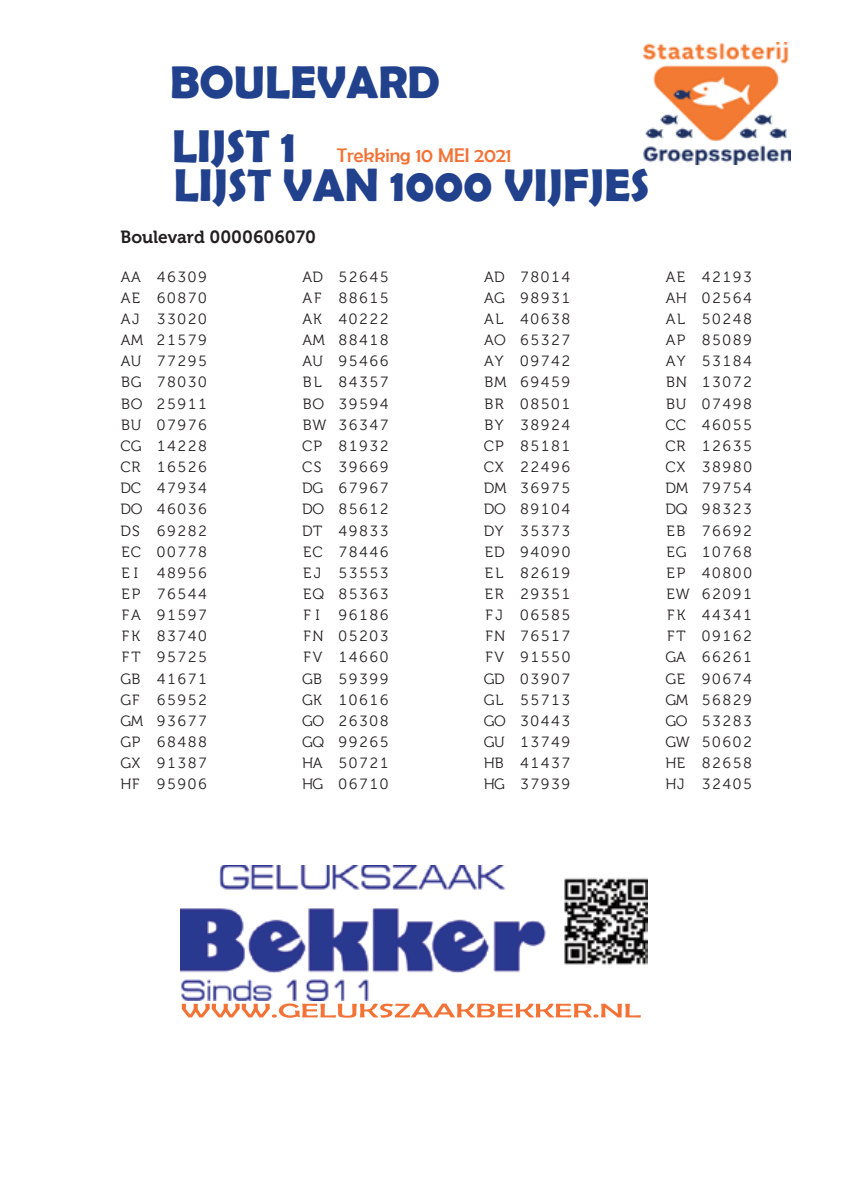
<style>
.page{position:relative;width:842px;height:1191px;background:#fff}
.page>*{position:absolute;margin:0;border:0;box-sizing:border-box;transform-origin:0 0}
.t1{font:700 46px/64px "Berlin Sans FB Demi";color:#22418d}
.t2{font:20px "Berlin Sans FB";color:#f37236}
.t3{font:17.4px "Museo Sans 700";color:#231f20}
.t4{font:14.8px "Museo Sans 300";letter-spacing:.12em;color:#231f20}
.t5{font:14.8px "Museo 300";color:#231f20}
.s1{font-family:"Museo 700"}
.s2{font-family:"Museo 300"}
</style>
<div class="page">
<img style="left:644px;top:42px;width:146px;height:123px">
<svg style="left:182px;top:1000px;width:459px;height:17px"></svg>
<img style="left:181px;top:866px;width:466px;height:134px">
<h1 class="t1" style="left:170px;top:50px;width:272px">BOULEVARD<br>LIJST 1</h1>
<h1 class="t1" style="left:174px;top:153px;width:477px">LIJST VAN 1000 VIJFJES</h1>
<h2 class="t2" style="left:337px;top:144px;width:176px">Trekking 10 MEI 2021</h2>
<p class="t3" style="left:120px;top:227px;width:197px"><span class="s1">Boulevard</span> 0000606070</p>
<p class="t4" style="left:121px;top:269px;width:88px"><span class="s2">AA</span> 46309</p>
<p class="t4" style="left:302px;top:269px;width:87px"><span class="s2">AD</span> 52645</p>
<p class="t4" style="left:484px;top:269px;width:88px"><span class="s2">AD</span> 78014</p>
<p class="t4" style="left:666px;top:269px;width:87px"><span class="s2">AE</span> 42193</p>
<p class="t4" style="left:121px;top:290px;width:88px"><span class="s2">AE</span> 60870</p>
<p class="t4" style="left:302px;top:290px;width:87px"><span class="s2">AF</span> 88615</p>
<p class="t4" style="left:484px;top:290px;width:87px"><span class="s2">AG</span> 98931</p>
<p class="t4" style="left:666px;top:290px;width:88px"><span class="s2">AH</span> 02564</p>
<p class="t4" style="left:121px;top:311px;width:88px"><span class="s2">AJ</span> 33020</p>
<p class="t4" style="left:302px;top:311px;width:87px"><span class="s2">AK</span> 40222</p>
<p class="t4" style="left:484px;top:311px;width:88px"><span class="s2">AL</span> 40638</p>
<p class="t4" style="left:666px;top:311px;width:88px"><span class="s2">AL</span> 50248</p>
<p class="t4" style="left:121px;top:332px;width:88px"><span class="s2">AM</span> 21579</p>
<p class="t4" style="left:302px;top:332px;width:88px"><span class="s2">AM</span> 88418</p>
<p class="t4" style="left:484px;top:332px;width:87px"><span class="s2">AO</span> 65327</p>
<p class="t4" style="left:666px;top:332px;width:88px"><span class="s2">AP</span> 85089</p>
<p class="t4" style="left:121px;top:353px;width:87px"><span class="s2">AU</span> 77295</p>
<p class="t4" style="left:302px;top:353px;width:88px"><span class="s2">AU</span> 95466</p>
<p class="t4" style="left:484px;top:353px;width:87px"><span class="s2">AY</span> 09742</p>
<p class="t4" style="left:666px;top:353px;width:88px"><span class="s2">AY</span> 53184</p>
<p class="t4" style="left:121px;top:374px;width:88px"><span class="s2">BG</span> 78030</p>
<p class="t4" style="left:303px;top:374px;width:87px"><span class="s2">BL</span> 84357</p>
<p class="t4" style="left:484px;top:374px;width:87px"><span class="s2">BM</span> 69459</p>
<p class="t4" style="left:666px;top:374px;width:87px"><span class="s2">BN</span> 13072</p>
<p class="t4" style="left:121px;top:395px;width:86px"><span class="s2">BO</span> 25911</p>
<p class="t4" style="left:303px;top:395px;width:87px"><span class="s2">BO</span> 39594</p>
<p class="t4" style="left:484px;top:395px;width:86px"><span class="s2">BR</span> 08501</p>
<p class="t4" style="left:666px;top:395px;width:87px"><span class="s2">BU</span> 07498</p>
<p class="t4" style="left:121px;top:417px;width:87px"><span class="s2">BU</span> 07976</p>
<p class="t4" style="left:303px;top:417px;width:87px"><span class="s2">BW</span> 36347</p>
<p class="t4" style="left:484px;top:417px;width:87px"><span class="s2">BY</span> 38924</p>
<p class="t4" style="left:665px;top:417px;width:88px"><span class="s2">CC</span> 46055</p>
<p class="t4" style="left:121px;top:438px;width:88px"><span class="s2">CG</span> 14228</p>
<p class="t4" style="left:302px;top:438px;width:88px"><span class="s2">CP</span> 81932</p>
<p class="t4" style="left:484px;top:438px;width:87px"><span class="s2">CP</span> 85181</p>
<p class="t4" style="left:665px;top:438px;width:88px"><span class="s2">CR</span> 12635</p>
<p class="t4" style="left:121px;top:459px;width:88px"><span class="s2">CR</span> 16526</p>
<p class="t4" style="left:302px;top:459px;width:88px"><span class="s2">CS</span> 39669</p>
<p class="t4" style="left:484px;top:459px;width:88px"><span class="s2">CX</span> 22496</p>
<p class="t4" style="left:665px;top:459px;width:88px"><span class="s2">CX</span> 38980</p>
<p class="t4" style="left:120px;top:480px;width:88px"><span class="s2">DC</span> 47934</p>
<p class="t4" style="left:302px;top:480px;width:87px"><span class="s2">DG</span> 67967</p>
<p class="t4" style="left:484px;top:480px;width:88px"><span class="s2">DM</span> 36975</p>
<p class="t4" style="left:665px;top:480px;width:88px"><span class="s2">DM</span> 79754</p>
<p class="t4" style="left:120px;top:501px;width:88px"><span class="s2">DO</span> 46036</p>
<p class="t4" style="left:302px;top:501px;width:88px"><span class="s2">DO</span> 85612</p>
<p class="t4" style="left:484px;top:501px;width:88px"><span class="s2">DO</span> 89104</p>
<p class="t4" style="left:665px;top:501px;width:88px"><span class="s2">DQ</span> 98323</p>
<p class="t4" style="left:120px;top:522px;width:88px"><span class="s2">DS</span> 69282</p>
<p class="t4" style="left:302px;top:522px;width:88px"><span class="s2">DT</span> 49833</p>
<p class="t4" style="left:484px;top:522px;width:88px"><span class="s2">DY</span> 35373</p>
<p class="t4" style="left:666px;top:522px;width:87px"><span class="s2">EB</span> 76692</p>
<p class="t4" style="left:122px;top:543px;width:87px"><span class="s2">EC</span> 00778</p>
<p class="t4" style="left:303px;top:543px;width:87px"><span class="s2">EC</span> 78446</p>
<p class="t4" style="left:485px;top:543px;width:87px"><span class="s2">ED</span> 94090</p>
<p class="t4" style="left:666px;top:543px;width:87px"><span class="s2">EG</span> 10768</p>
<p class="t5" style="left:122px;top:565px;width:18px">E I</p>
<p class="t4" style="left:157px;top:565px;width:52px">48956</p>
<p class="t4" style="left:303px;top:565px;width:87px"><span class="s2">EJ</span> 53553</p>
<p class="t4" style="left:485px;top:565px;width:87px"><span class="s2">EL</span> 82619</p>
<p class="t4" style="left:666px;top:565px;width:87px"><span class="s2">EP</span> 40800</p>
<p class="t4" style="left:122px;top:586px;width:87px"><span class="s2">EP</span> 76544</p>
<p class="t4" style="left:303px;top:586px;width:87px"><span class="s2">EQ</span> 85363</p>
<p class="t4" style="left:485px;top:586px;width:86px"><span class="s2">ER</span> 29351</p>
<p class="t4" style="left:666px;top:586px;width:86px"><span class="s2">EW</span> 62091</p>
<p class="t4" style="left:122px;top:607px;width:86px"><span class="s2">FA</span> 91597</p>
<p class="t5" style="left:304px;top:607px;width:18px">F I</p>
<p class="t4" style="left:338px;top:607px;width:52px">96186</p>
<p class="t4" style="left:485px;top:607px;width:86px"><span class="s2">FJ</span> 06585</p>
<p class="t4" style="left:667px;top:607px;width:86px"><span class="s2">FK</span> 44341</p>
<p class="t4" style="left:122px;top:628px;width:87px"><span class="s2">FK</span> 83740</p>
<p class="t4" style="left:304px;top:628px;width:86px"><span class="s2">FN</span> 05203</p>
<p class="t4" style="left:485px;top:628px;width:86px"><span class="s2">FN</span> 76517</p>
<p class="t4" style="left:667px;top:628px;width:86px"><span class="s2">FT</span> 09162</p>
<p class="t4" style="left:122px;top:649px;width:86px"><span class="s2">FT</span> 95725</p>
<p class="t4" style="left:304px;top:649px;width:87px"><span class="s2">FV</span> 14660</p>
<p class="t4" style="left:485px;top:649px;width:87px"><span class="s2">FV</span> 91550</p>
<p class="t4" style="left:665px;top:649px;width:87px"><span class="s2">GA</span> 66261</p>
<p class="t4" style="left:120px;top:670px;width:87px"><span class="s2">GB</span> 41671</p>
<p class="t4" style="left:302px;top:670px;width:88px"><span class="s2">GB</span> 59399</p>
<p class="t4" style="left:484px;top:670px;width:87px"><span class="s2">GD</span> 03907</p>
<p class="t4" style="left:665px;top:670px;width:88px"><span class="s2">GE</span> 90674</p>
<p class="t4" style="left:120px;top:691px;width:88px"><span class="s2">GF</span> 65952</p>
<p class="t4" style="left:302px;top:691px;width:88px"><span class="s2">GK</span> 10616</p>
<p class="t4" style="left:484px;top:691px;width:88px"><span class="s2">GL</span> 55713</p>
<p class="t4" style="left:665px;top:691px;width:88px"><span class="s2">GM</span> 56829</p>
<p class="t4" style="left:120px;top:713px;width:87px"><span class="s2">GM</span> 93677</p>
<p class="t4" style="left:302px;top:713px;width:88px"><span class="s2">GO</span> 26308</p>
<p class="t4" style="left:484px;top:713px;width:88px"><span class="s2">GO</span> 30443</p>
<p class="t4" style="left:665px;top:713px;width:88px"><span class="s2">GO</span> 53283</p>
<p class="t4" style="left:120px;top:734px;width:88px"><span class="s2">GP</span> 68488</p>
<p class="t4" style="left:302px;top:734px;width:88px"><span class="s2">GQ</span> 99265</p>
<p class="t4" style="left:484px;top:734px;width:88px"><span class="s2">GU</span> 13749</p>
<p class="t4" style="left:665px;top:734px;width:88px"><span class="s2">GW</span> 50602</p>
<p class="t4" style="left:120px;top:755px;width:87px"><span class="s2">GX</span> 91387</p>
<p class="t4" style="left:302px;top:755px;width:87px"><span class="s2">HA</span> 50721</p>
<p class="t4" style="left:484px;top:755px;width:87px"><span class="s2">HB</span> 41437</p>
<p class="t4" style="left:665px;top:755px;width:88px"><span class="s2">HE</span> 82658</p>
<p class="t4" style="left:120px;top:776px;width:88px"><span class="s2">HF</span> 95906</p>
<p class="t4" style="left:302px;top:776px;width:88px"><span class="s2">HG</span> 06710</p>
<p class="t4" style="left:484px;top:776px;width:88px"><span class="s2">HG</span> 37939</p>
<p class="t4" style="left:665px;top:776px;width:88px"><span class="s2">HJ</span> 32405</p>
</div>
